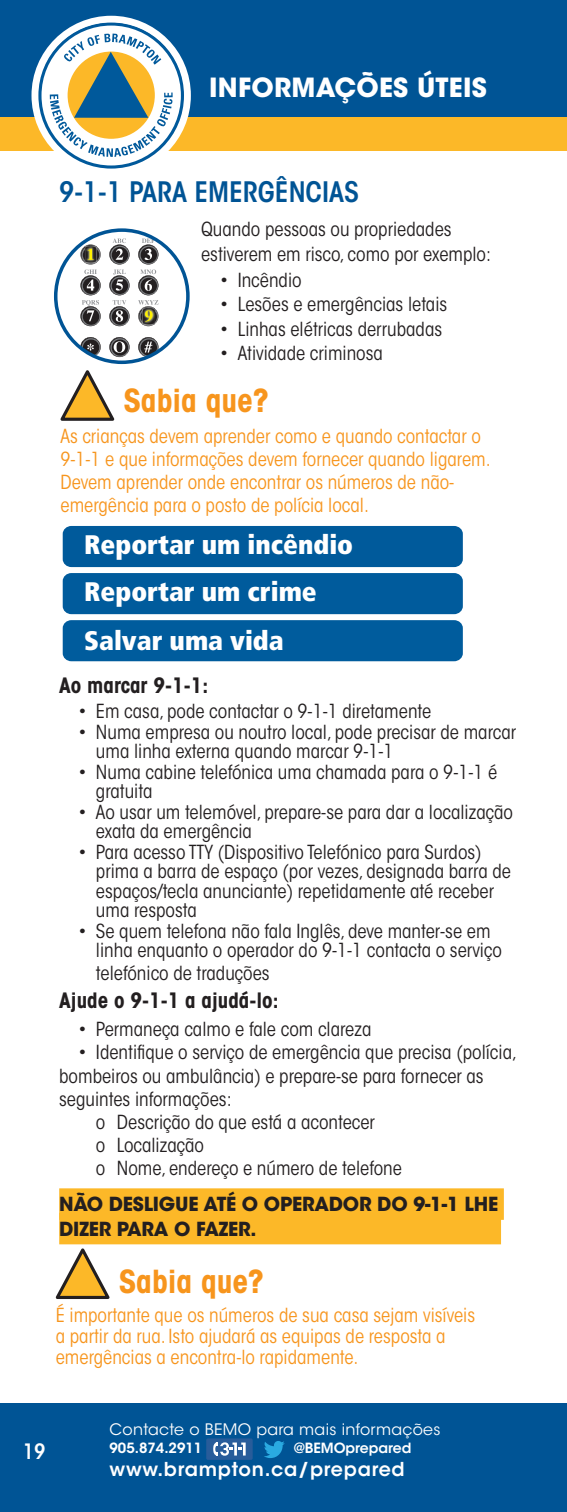
<style>
.page{position:relative;width:567px;height:1512px;background:#fff}
.page>*{position:absolute;margin:0;border:0;box-sizing:border-box;transform-origin:0 0}
.TIP_tab{font:700 condensed 31.5px "ITC Avant Garde Std";color:#f7951d}
.Heading{font:600 condensed 28px "ITC Avant Garde Std";color:#005495}
.t1{font:900 condensed 26.78px/47.9px "Frutiger LT Std";color:#fff}
.Main_type{font:700 26.25px "ITC Avant Garde Std";letter-spacing:.01em;color:#fff}
.Subheading{font:700 condensed 21px "ITC Avant Garde Std";color:#231f20}
.Heading-2{font:600 condensed 21px "ITC Avant Garde Std";color:#fff}
.Main_type-2{font:condensed 19.25px/19.2px "ITC Avant Garde Std";color:#231f20}
.TIP_type{font:condensed 19.25px/23.1px "ITC Avant Garde Std";color:#f7951d}
.Main_type-3{font:700 19.25px/24.5px "ITC Avant Garde Std";letter-spacing:-.01em;color:#231f20}
.t2{font:600 19.07px "ITC Avant Garde Std";letter-spacing:.04em;color:#fff}
.t3{font:15.75px "ITC Avant Garde Std";letter-spacing:.02em;color:#fff}
.t4{font:600 14px "ITC Avant Garde Std";color:#fff}
</style>
<div class="page">
<div style="left:0;top:111px;width:567px;height:40px;background:#fcb828"></div>
<div style="left:0;top:1403px;width:567px;height:109px;background:#005495"></div>
<div style="left:0;top:0;width:567px;height:117px;background:#005495"></div>
<div style="left:32px;top:16px;width:159px;height:159px;background:#fff;border-radius:50%"></div>
<svg style="left:38px;top:22px;width:147px;height:147px"></svg>
<svg style="left:264px;top:1441px;width:21px;height:17px"></svg>
<div style="left:206px;top:1438px;width:47px;height:22px;background:#285c9a;border-radius:2px"></div>
<svg style="left:213px;top:1442px;width:33px;height:14px"></svg>
<div style="left:59px;top:1188px;width:445px;height:32px;background:#fcb828"></div>
<div style="left:59px;top:1213px;width:442px;height:31px;background:#fcb828"></div>
<div style="left:63px;top:526px;width:400px;height:41px;background:#005a9b;border-radius:8px"></div>
<div style="left:63px;top:573px;width:400px;height:41px;background:#005b9c;border-radius:8px"></div>
<div style="left:63px;top:620px;width:400px;height:41px;background:#005c9d;border-radius:8px"></div>
<svg style="left:55px;top:1248px;width:55px;height:51px"></svg>
<svg style="left:60px;top:370px;width:55px;height:51px"></svg>
<svg style="left:109px;top:337px;width:21px;height:20px"></svg>
<svg style="left:80px;top:337px;width:21px;height:20px"></svg>
<svg style="left:138px;top:337px;width:20px;height:20px"></svg>
<svg style="left:80px;top:244px;width:21px;height:82px"></svg>
<svg style="left:109px;top:238px;width:21px;height:88px"></svg>
<svg style="left:138px;top:239px;width:20px;height:87px"></svg>
<div style="left:54px;top:228px;width:136px;height:136px;border:4px solid #005495;border-radius:50%"></div>
<p class="Main_type" style="left:209px;top:70px;width:279px">INFORMAÇÕES ÚTEIS</p>
<p class="Heading" style="left:59px;top:175px;width:301px">9-1-1 PARA EMERGÊNCIAS</p>
<p class="Main_type-2" style="left:201px;top:217px;width:291px;line-height:24.5px">Quando pessoas ou propriedades estiverem em risco, como por exemplo:</p>
<p class="Main_type-2" style="left:220px;top:270px;width:83px">• Incêndio</p>
<p class="Main_type-2" style="left:220px;top:295px;width:229px">• Lesões e emergências letais</p>
<p class="Main_type-2" style="left:220px;top:319px;width:223px">• Linhas elétricas derrubadas</p>
<p class="Main_type-2" style="left:220px;top:344px;width:164px">• Atividade criminosa</p>
<p class="TIP_tab" style="left:123px;top:380px;width:147px">Sabia que?</p>
<p class="TIP_type" style="left:60px;top:424px;width:432px">As crianças devem aprender como e quando contactar o 9-1-1 e que informações devem fornecer quando ligarem.<br>Devem aprender onde encontrar os números de não&shy;emergência para o posto de polícia local.</p>
<p class="t1" style="left:84px;top:520px;width:270px">Reportar um incêndio<br>Reportar um crime<br>Salvar uma vida</p>
<p class="Subheading" style="left:59px;top:672px;width:151px">Ao marcar 9-1-1:</p>
<p class="Main_type-2" style="left:78px;top:702px;width:354px">• Em casa, pode contactar o 9-1-1 diretamente</p>
<p class="Main_type-2" style="left:96px;top:722px;width:422px;text-indent:-17px">• Numa empresa ou noutro local, pode precisar de marcar uma linha externa quando marcar 9-1-1</p>
<p class="Main_type-2" style="left:96px;top:763px;width:403px;text-indent:-17px">• Numa cabine telefónica uma chamada para o 9-1-1 é gratuita</p>
<p class="Main_type-2" style="left:96px;top:803px;width:419px;text-indent:-17px">• Ao usar um telemóvel, prepare-se para dar a localização exata da emergência</p>
<p class="Main_type-2" style="left:96px;top:843px;width:417px;text-indent:-17px">• Para acesso TTY (Dispositivo Telefónico para Surdos) prima a barra de espaço (por vezes, designada barra de espaços/tecla anunciante) repetidamente até receber uma resposta</p>
<p class="Main_type-2" style="left:96px;top:921px;width:407px;text-indent:-17px">• Se quem telefona não fala Inglês, deve manter-se em linha enquanto o operador do 9-1-1 contacta o serviço</p>
<p class="Main_type-2" style="left:96px;top:964px;width:175px">telefónico de traduções</p>
<p class="Subheading" style="left:59px;top:987px;width:221px">Ajude o 9-1-1 a ajudá-lo:</p>
<p class="Main_type-2" style="left:78px;top:1020px;width:295px">• Permaneça calmo e fale com clareza</p>
<p class="Main_type-2" style="left:59px;top:1041px;width:459px;line-height:23.1px;text-indent:19px">• Identifique o serviço de emergência que precisa (polícia, bombeiros ou ambulância) e prepare-se para fornecer as seguintes informações:</p>
<p class="Main_type-2" style="left:96px;top:1112px;width:281px">o Descrição do que está a acontecer</p>
<p class="Main_type-2" style="left:96px;top:1135px;width:110px">o Localização</p>
<p class="Main_type-2" style="left:96px;top:1158px;width:308px">o Nome, endereço e número de telefone</p>
<p class="Main_type-3" style="left:59px;top:1192px;width:441px">NÃO DESLIGUE ATÉ O OPERADOR DO 9-1-1 LHE<br>DIZER PARA O FAZER.</p>
<p class="TIP_tab" style="left:119px;top:1262px;width:147px">Sabia que?</p>
<p class="TIP_type" style="left:56px;top:1305px;width:421px;line-height:21px">É importante que os números de sua casa sejam visíveis a partir da rua. Isto ajudará as equipas de resposta a emergências a encontra-lo rapidamente.</p>
<p class="Heading-2" style="left:23px;top:1439px;width:24px">19</p>
<p class="t3" style="left:110px;top:1420px;width:333px">Contacte o BEMO para mais informações</p>
<p class="t4" style="left:110px;top:1439px;width:94px">905.874.2911</p>
<p class="t4" style="left:294px;top:1439px;width:119px">@BEMOprepared</p>
<p class="t2" style="left:110px;top:1457px;width:297px">www.brampton.ca/prepared</p>
</div>
